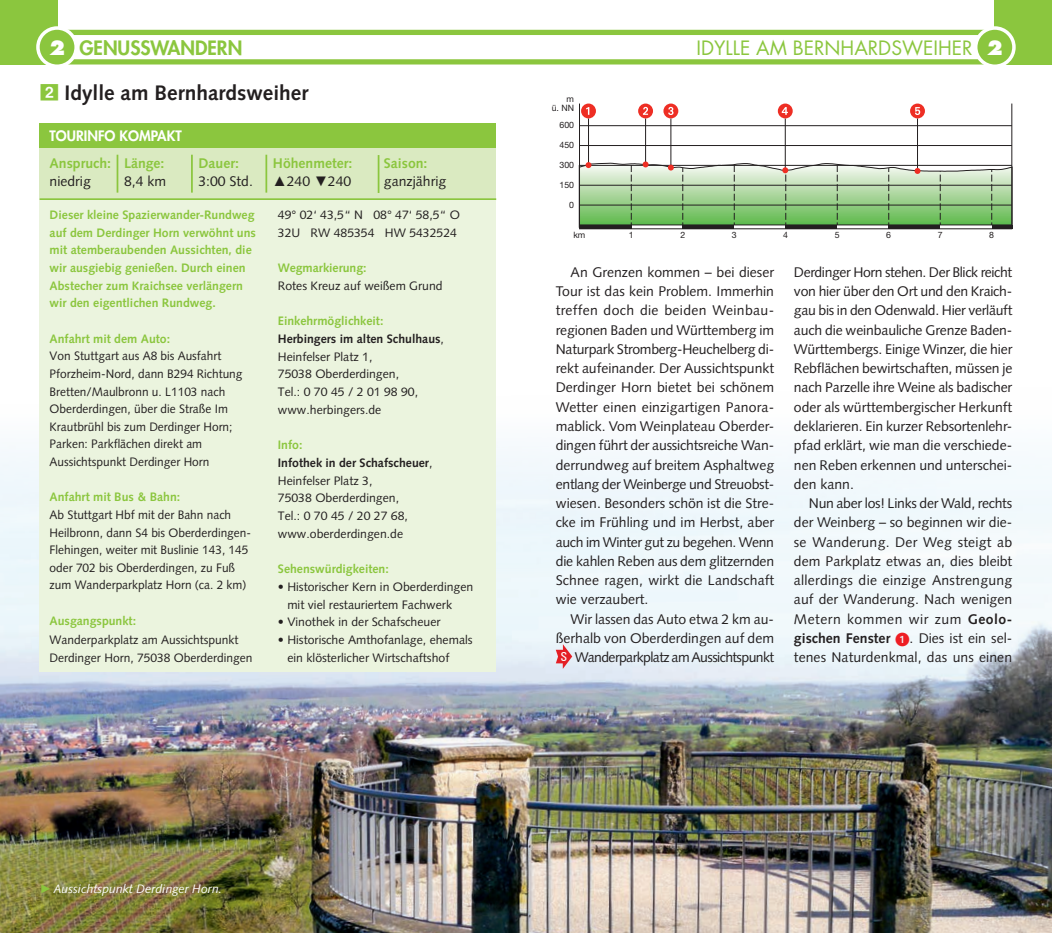
<style>
.page{position:relative;width:1052px;height:933px;background:#fff}
.page>*{position:absolute;margin:0;border:0;box-sizing:border-box;transform-origin:0 0}
.t1{font:700 21px "Syntax LT Std";color:#231f20}
.t2{font:19.25px "Futura Std";color:#8bc63e}
.t3{font:800 19.25px "Futura Std";color:#8bc63e}
.t4{font:14px/19.2px "Syntax LT Std";color:#231f20;text-align:justify}
.t5{font:700 14px "Syntax LT Std";color:#8bc63e}
.t6{font:800 14px "Futura Std";color:#fff}
.t7{font:12.25px/17.7px "Syntax LT Std";color:#231f20}
.t8{font:700 12.25px/17.7px "Syntax LT Std";color:#8bc63e}
.t9{font:italic 12.25px "Syntax LT Std";color:#fff}
.t10{font:8.75px/8.8px "Helvetica Neue LT Std";color:#231f20;text-align:right}
.s1{color:#fff}
.s2{font-weight:800;color:#fff}
.s3{font-family:"Arial"}
.s4{font-weight:700;color:#8bc63e}
.s5{font-weight:700}
.s6{font-family:"Zurich BT";font-stretch:condensed;font-size:12.25px;color:#fff}
.s7{color:#ee1d23}
.s8{font-family:"Arial";font-style:normal;color:#8bc63e}
</style>
<div class="page">
<img style="left:0;top:385px;width:1052px;height:548px">
<svg style="left:556px;top:644px;width:16px;height:25px"></svg>
<div style="left:0;top:0;width:57px;height:64px;background:#8bc63e"></div>
<div style="left:995px;top:0;width:57px;height:64px;background:#8bc63e"></div>
<svg style="left:37px;top:27px;width:978px;height:38px"></svg>
<div style="left:38px;top:28px;width:38px;height:38px;background:#8bc63e;border-radius:50%"></div>
<div style="left:36px;top:26px;width:42px;height:42px;border:4px solid #fff;border-radius:50%"></div>
<div style="left:975px;top:28px;width:39px;height:38px;background:#8bc63e;border-radius:50%"></div>
<div style="left:974px;top:26px;width:41px;height:42px;border:4px solid #fff;border-radius:50%"></div>
<div style="left:40px;top:148px;width:456px;height:51px;background:#daeac1"></div>
<hr style="left:117px;top:155px;width:1px;height:38px;background:#8bc63e">
<hr style="left:191px;top:155px;width:2px;height:38px;background:#8bc63e">
<hr style="left:265px;top:155px;width:2px;height:38px;background:#8bc63e">
<hr style="left:40px;top:198px;width:456px;height:2px;background:#8bc63e">
<div style="left:40px;top:123px;width:456px;height:25px;background:#8bc63e"></div>
<div style="left:40px;top:200px;width:456px;height:471px;background:#ebf4de"></div>
<hr style="left:378px;top:155px;width:1px;height:38px;background:#8bc63e">
<hr style="left:588px;top:111px;width:1px;height:74px;background:#231f20">
<svg style="left:581px;top:104px;width:15px;height:14px"></svg>
<hr style="left:645px;top:111px;width:1px;height:74px;background:#231f20">
<svg style="left:638px;top:104px;width:15px;height:14px"></svg>
<hr style="left:670px;top:111px;width:1px;height:74px;background:#231f20">
<svg style="left:663px;top:104px;width:15px;height:14px"></svg>
<hr style="left:785px;top:111px;width:1px;height:74px;background:#231f20">
<svg style="left:778px;top:104px;width:14px;height:14px"></svg>
<hr style="left:917px;top:111px;width:1px;height:74px;background:#231f20">
<svg style="left:910px;top:104px;width:15px;height:14px"></svg>
<hr style="left:579px;top:104px;width:1px;height:125px;background:#231f20">
<hr style="left:1011px;top:104px;width:1px;height:125px;background:#231f20">
<hr style="left:579px;top:125px;width:433px;height:1px;background:#231f20">
<hr style="left:579px;top:145px;width:433px;height:1px;background:#231f20">
<hr style="left:579px;top:228px;width:433px;height:1px;background:#231f20">
<svg style="left:580px;top:161px;width:432px;height:67px"></svg>
<h2 class="t3" style="left:49px;top:35px;width:195px"><span class="s1">2</span> GENUSSWANDERN</h2>
<h2 class="t2" style="left:696px;top:35px;width:308px">IDYLLE AM BERNHARDSWEIHER <span class="s2">2</span></h2>
<h1 class="t1" style="left:64px;top:81px;width:245px">Idylle am Bernhardsweiher</h1>
<p class="t10" style="left:552px;top:94px;width:24px">m<br>ü. NN</p>
<p class="t6" style="left:50px;top:126px;width:134px">TOURINFO KOMPAKT</p>
<p class="t5" style="left:50px;top:156px;width:116px">Anspruch: Länge:</p>
<p class="t5" style="left:198px;top:156px;width:42px">Dauer:</p>
<p class="t5" style="left:273px;top:156px;width:81px">Höhenmeter:</p>
<p class="t5" style="left:384px;top:156px;width:45px">Saison:</p>
<p class="t4" style="left:50px;top:171px;width:43px">niedrig</p>
<p class="t4" style="left:124px;top:171px;width:44px">8,4 km</p>
<p class="t4" style="left:198px;top:171px;width:53px">3:00 Std.</p>
<p class="t4" style="left:273px;top:171px;width:80px"><span class="s3">▲</span>240 <span class="s3">▼</span>240</p>
<p class="t4" style="left:384px;top:171px;width:64px">ganzjährig</p>
<p class="t8" style="left:50px;top:206px;width:208px">Dieser kleine Spazierwander-Rundweg auf dem Derdinger Horn verwöhnt uns mit atemberaubenden Aussichten, die wir ausgiebig genießen. Durch einen Abstecher zum Kraichsee verlängern wir den eigentlichen Rundweg.</p>
<p class="t8" style="left:50px;top:330px;width:122px">Anfahrt mit dem Auto:</p>
<p class="t7" style="left:50px;top:347px;width:194px">Von Stuttgart aus A8 bis Ausfahrt Pforzheim-Nord, dann B294 Richtung Bretten/Maulbronn u. L1103 nach Oberderdingen, über die Straße Im Krautbrühl bis zum Derdinger Horn; Parken: Parkflächen direkt am Aussichtspunkt Derdinger Horn</p>
<p class="t8" style="left:50px;top:488px;width:132px">Anfahrt mit Bus &amp; Bahn:</p>
<p class="t7" style="left:50px;top:506px;width:203px">Ab Stuttgart Hbf mit der Bahn nach Heilbronn, dann S4 bis Oberderdingen-Flehingen, weiter mit Buslinie 143, 145 oder 702 bis Oberderdingen, zu Fuß zum Wanderparkplatz Horn (ca. 2 km)</p>
<p class="t8" style="left:50px;top:611px;width:88px">Ausgangspunkt:</p>
<p class="t7" style="left:50px;top:631px;width:204px">Wanderparkplatz am Aussichtspunkt<br>Derdinger Horn, 75038 Oberderdingen</p>
<p class="t7" style="left:278px;top:206px;width:184px">49° 02‘ 43,5“ N 08° 47‘ 58,5“ O<br>32U RW 485354 HW 5432524</p>
<p class="t8" style="left:278px;top:259px;width:90px">Wegmarkierung:</p>
<p class="t7" style="left:278px;top:277px;width:166px">Rotes Kreuz auf weißem Grund</p>
<p class="t7" style="left:278px;top:312px;width:168px"><span class="s4">Einkehrmöglichkeit:<br></span><span class="s5">Herbingers im alten Schulhaus</span>,<br>Heinfelser Platz 1,<br>75038 Oberderdingen,<br>Tel. : 0 70 45 / 2 01 98 90, www. herbingers.de</p>
<p class="t7" style="left:278px;top:436px;width:156px"><span class="s4">Info:<br></span><span class="s5">Infothek in der Schafscheuer</span>,<br>Heinfelser Platz 3,<br>75038 Oberderdingen,<br>Tel. : 0 70 45 / 20 27 68, www.oberderdingen.de</p>
<p class="t8" style="left:278px;top:560px;width:112px">Sehenswürdigkeiten:</p>
<p class="t7" style="left:287px;top:578px;width:187px;text-indent:-10px">• Historischer Kern in Oberderdingen mit viel restauriertem Fachwerk</p>
<p class="t7" style="left:278px;top:613px;width:164px">• Vinothek in der Schafscheuer</p>
<p class="t7" style="left:287px;top:631px;width:187px;text-indent:-10px">• Historische Amthofanlage, ehemals ein klösterlicher Wirtschaftshof</p>
<p class="t10" style="left:559px;top:121px;width:16px">600</p>
<p class="t10" style="left:559px;top:141px;width:16px">450</p>
<p class="t10" style="left:559px;top:160px;width:16px">300</p>
<p class="t10" style="left:559px;top:180px;width:16px">150</p>
<p class="t10" style="left:569px;top:200px;width:6px">0</p>
<p class="t10" style="left:573px;top:230px;width:14px">km</p>
<p class="t10" style="left:629px;top:230px;width:6px">1</p>
<p class="t10" style="left:680px;top:230px;width:6px">2</p>
<p class="t10" style="left:732px;top:230px;width:6px">3</p>
<p class="t10" style="left:783px;top:230px;width:6px">4</p>
<p class="t10" style="left:835px;top:230px;width:6px">5</p>
<p class="t10" style="left:886px;top:230px;width:6px">6</p>
<p class="t10" style="left:938px;top:230px;width:6px">7</p>
<p class="t10" style="left:989px;top:230px;width:6px">8</p>
<p class="t4" style="left:556px;top:262px;width:220px;text-align:left;text-indent:15px">An Grenzen kommen – bei dieser Tour ist das kein Problem. Immerhin treffen doch die beiden Weinbau&shy;regionen Baden und Württemberg im Naturpark Stromberg-Heuchelberg di&shy;rekt aufeinander. Der Aussichtspunkt Derdinger Horn bietet bei schönem Wetter einen einzigartigen Panora&shy;mablick. Vom Weinplateau Oberder&shy;dingen führt der aussichtsreiche Wan&shy;derrundweg auf breitem Asphaltweg entlang der Weinberge und Streuobst&shy;wiesen. Besonders schön ist die Stre&shy;cke im Frühling und im Herbst, aber auch im Winter gut zu begehen. Wenn die kahlen Reben aus dem glitzernden Schnee ragen, wirkt die Landschaft wie verzaubert.</p>
<p class="t4" style="left:556px;top:609px;width:220px;text-align:right">Wir lassen das Auto etwa 2 km au&shy;ßerhalb von Oberderdingen auf dem<br><span class="s6">S</span> Wanderparkplatz am Aussichtspunkt</p>
<p class="t4" style="left:794px;top:262px;width:220px">Derdinger Horn stehen. Der Blick reicht von hier über den Ort und den Kraich&shy;gau bis in den Odenwald. Hier verläuft auch die weinbauliche Grenze Baden-Württembergs. Einige Winzer, die hier Rebflächen bewirtschaften, müssen je nach Parzelle ihre Weine als badischer oder als württembergischer Herkunft deklarieren. Ein kurzer Rebsortenlehr&shy;pfad erklärt, wie man die verschiede&shy;nen Reben erkennen und unterschei&shy;den kann.</p>
<p class="t4" style="left:794px;top:493px;width:220px;text-indent:15px">Nun aber los! Links der Wald, rechts der Weinberg – so beginnen wir die&shy;se Wanderung. Der Weg steigt ab dem Parkplatz etwas an, dies bleibt allerdings die einzige Anstrengung auf der Wanderung. Nach wenigen Metern kommen wir zum <span class="s5">Geolo&shy;gischen Fenster</span> <span class="s7">➊</span>. Dies ist ein sel&shy;tenes Naturdenkmal, das uns einen</p>
<p class="t9" style="left:40px;top:881px;width:184px"><span class="s8">►</span>Aussichtspunkt Derdinger Horn.</p>
</div>
